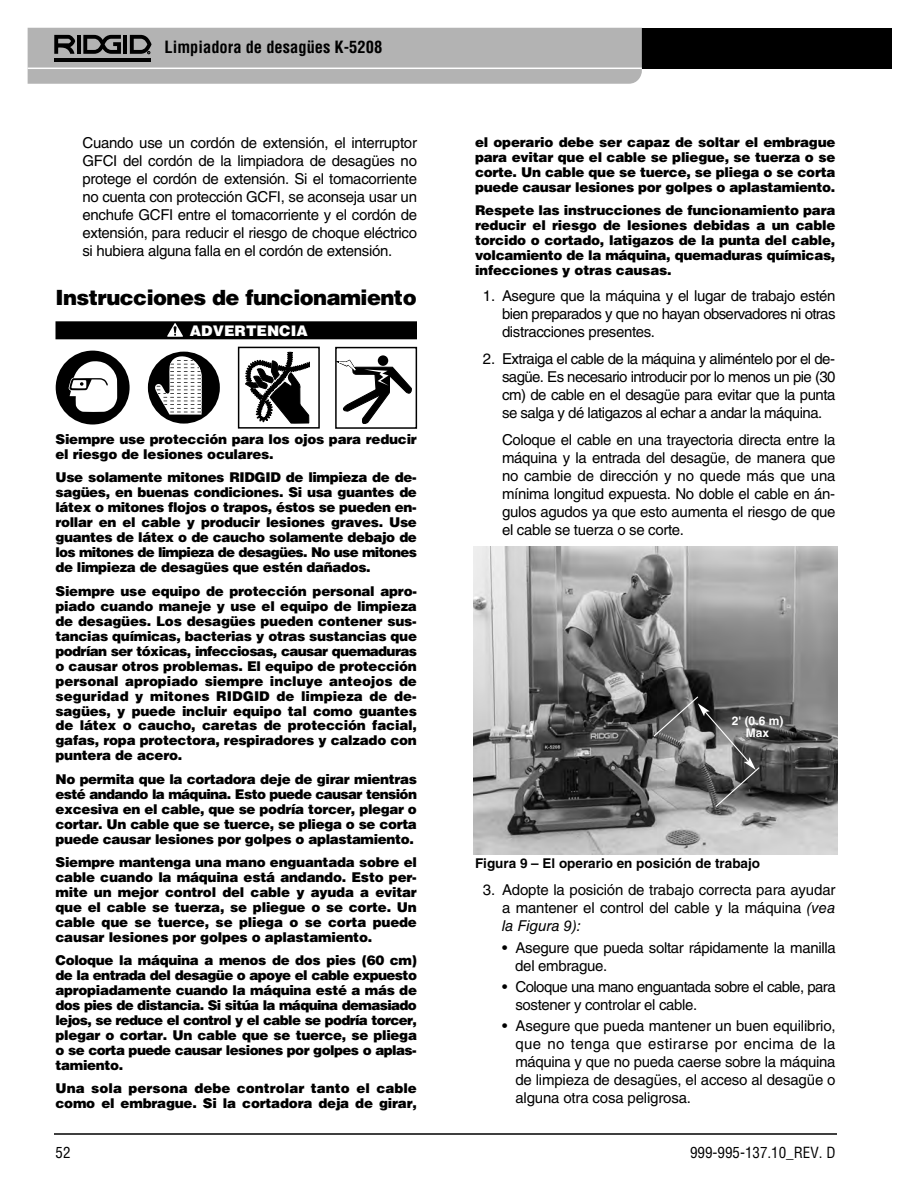
<style>
.page{position:relative;width:918px;height:1188px;background:#fff}
.page>*{position:absolute;margin:0;border:0;box-sizing:border-box;transform-origin:0 0}
.t1{font:900 21px "Helvetica LT Std";letter-spacing:-.025em;color:#000}
.t2{font:700 condensed 16.5px "Helvetica LT Std";color:#000}
.t3{font:15px/18px "Helvetica LT Std";letter-spacing:-.02em;color:#000;text-align:justify}
.t4{font:15px/18px "Helvetica LT Std";letter-spacing:-.04em;color:#000}
.t5{font:condensed 15px "Helvetica LT Std";color:#000}
.t6{font:900 14.7px "Helvetica LT Std";color:#fff}
.t7{font:900 13.5px/15px "Helvetica LT Std";letter-spacing:-.015em;color:#000;text-align:justify}
.t8{font:700 13.5px "Helvetica LT Std";color:#000}
.t9{font:700 12px/12px "Helvetica LT Std";color:#fff;text-align:center}
.s1{font-style:italic}
</style>
<div class="page">
<hr style="left:54px;top:1133px;width:783px;height:2px;background:#000">
<div style="left:464px;top:28px;width:428px;height:41px;background:#000"></div>
<svg style="left:28px;top:28px;width:614px;height:56px;background:#adadad"></svg>
<div style="left:56px;top:321px;width:361px;height:18px;background:#000"></div>
<svg style="left:167px;top:323px;width:16px;height:14px"></svg>
<img style="left:473px;top:546px;width:365px;height:309px">
<svg style="left:148px;top:351px;width:72px;height:73px"></svg>
<svg style="left:245px;top:351px;width:65px;height:73px"></svg>
<div style="left:238px;top:347px;width:82px;height:82px;border:2px solid #000"></div>
<div style="left:378px;top:355px;width:10px;height:11px;background:#000;border-radius:50%"></div>
<svg style="left:338px;top:360px;width:73px;height:64px"></svg>
<div style="left:335px;top:347px;width:82px;height:82px;border:2px solid #000"></div>
<svg style="left:56px;top:351px;width:74px;height:74px"></svg>
<svg style="left:652px;top:695px;width:109px;height:113px;background:#717171"></svg>
<p class="t2" style="left:165px;top:41px;width:219px">Limpiadora de desagües K-5208</p>
<p class="t3" style="left:82px;top:135px;width:336px">Cuando use un cordón de extensión, el interruptor GFCI del cordón de la limpiadora de desagües no protege el cordón de extensión. Si el tomacorriente no cuenta con protección GCFI, se aconseja usar un enchufe GCFI entre el tomacorriente y el cordón de extensión, para reducir el riesgo de choque eléctrico si hubiera alguna falla en el cordón de extensión.</p>
<p class="t1" style="left:56px;top:290px;width:363px">Instrucciones de funcionamiento</p>
<p class="t6" style="left:190px;top:325px;width:119px">ADVERTENCIA</p>
<p class="t7" style="left:56px;top:433px;width:363px">Siempre use protección para los ojos para reducir el riesgo de lesiones oculares.</p>
<p class="t7" style="left:56px;top:471px;width:363px">Use solamente mitones RIDGID de limpieza de de&shy;sagües, en buenas condiciones. Si usa guantes de látex o mitones flojos o trapos, éstos se pueden en&shy;rollar en el cable y producir lesiones graves. Use guantes de látex o de caucho solamente debajo de los mitones de limpieza de desagües. No use mitones de limpieza de desagües que estén dañados.</p>
<p class="t7" style="left:56px;top:584px;width:363px">Siempre use equipo de protección personal apro&shy;piado cuando maneje y use el equipo de limpieza de desagües. Los desagües pueden contener sus&shy;tancias químicas, bacterias y otras sustancias que podrían ser tóxicas, infecciosas, causar quemaduras o causar otros problemas. El equipo de protección personal apropiado siempre incluye anteojos de seguridad y mitones RIDGID de limpieza de de&shy;sagües, y puede incluir equipo tal como guantes de látex o caucho, caretas de protección facial, gafas, ropa protectora, respiradores y calzado con puntera de acero.</p>
<p class="t7" style="left:56px;top:772px;width:363px">No permita que la cortadora deje de girar mientras esté andando la máquina. Esto puede causar tensión excesiva en el cable, que se podría torcer, plegar o cortar. Un cable que se tuerce, se pliega o se corta puede causar lesiones por golpes o aplastamiento.</p>
<p class="t7" style="left:56px;top:856px;width:363px">Siempre mantenga una mano enguantada sobre el cable cuando la máquina está andando. Esto per&shy;mite un mejor control del cable y ayuda a evitar que el cable se tuerza, se pliegue o se corte. Un cable que se tuerce, se pliega o se corta puede causar lesiones por golpes o aplastamiento.</p>
<p class="t7" style="left:56px;top:954px;width:363px">Coloque la máquina a menos de dos pies (60 cm) de la entrada del desagüe o apoye el cable expuesto apropiadamente cuando la máquina esté a más de dos pies de distancia. Si sitúa la máquina demasiado lejos, se reduce el control y el cable se podría torcer, plegar o cortar. Un cable que se tuerce, se pliega o se corta puede causar lesiones por golpes o aplas&shy;tamiento.</p>
<p class="t7" style="left:56px;top:1082px;width:363px">Una sola persona debe controlar tanto el cable como el embrague. Si la cortadora deja de girar,</p>
<p class="t7" style="left:475px;top:136px;width:362px">el operario debe ser capaz de soltar el embrague para evitar que el cable se pliegue, se tuerza o se corte. Un cable que se tuerce, se pliega o se corta puede causar lesiones por golpes o aplastamiento.</p>
<p class="t7" style="left:475px;top:204px;width:362px">Respete las instrucciones de funcionamiento para reducir el riesgo de lesiones debidas a un cable torcido o cortado, latigazos de la punta del cable, volcamiento de la máquina, quemaduras químicas, infecciones y otras causas.</p>
<p class="t3" style="left:502px;top:289px;width:335px;text-indent:-19px">1. Asegure que la máquina y el lugar de trabajo estén bien preparados y que no hayan observadores ni otras distracciones presentes.</p>
<p class="t3" style="left:502px;top:352px;width:335px;text-indent:-19px">2. Extraiga el cable de la máquina y aliméntelo por el de&shy;sagüe. Es necesario introducir por lo menos un pie (30 cm) de cable en el desagüe para evitar que la punta se salga y dé latigazos al echar a andar la máquina.</p>
<p class="t3" style="left:502px;top:433px;width:335px">Coloque el cable en una trayectoria directa entre la máquina y la entrada del desagüe, de manera que no cambie de dirección y no quede más que una mínima longitud expuesta. No doble el cable en án&shy;gulos agudos ya que esto aumenta el riesgo de que el cable se tuerza o se corte.</p>
<p class="t9" style="left:732px;top:716px;width:53px">2' (0.6 m)<br>Max</p>
<p class="t8" style="left:475px;top:859px;width:287px">Figura 9 – El operario en posición de trabajo</p>
<p class="t3" style="left:502px;top:883px;width:335px;text-indent:-19px">3. Adopte la posición de trabajo correcta para ayudar a mantener el control del cable y la máquina <span class="s1">(vea la Figura 9):</span></p>
<p class="t3" style="left:515px;top:940px;width:322px;text-indent:-13px">• Asegure que pueda soltar rápidamente la manilla del embrague.</p>
<p class="t4" style="left:515px;top:979px;width:322px;text-indent:-13px">• Coloque una mano enguantada sobre el cable, para sostener y controlar el cable.</p>
<p class="t3" style="left:515px;top:1018px;width:322px;text-indent:-13px">• Asegure que pueda mantener un buen equilibrio, que no tenga que estirarse por encima de la máquina y que no pueda caerse sobre la máquina de limpieza de desagües, el acceso al desagüe o alguna otra cosa peligrosa.</p>
<p class="t5" style="left:56px;top:1146px;width:16px">52</p>
<p class="t5" style="left:690px;top:1146px;width:147px">999-995-137.10_REV. D</p>
</div>
